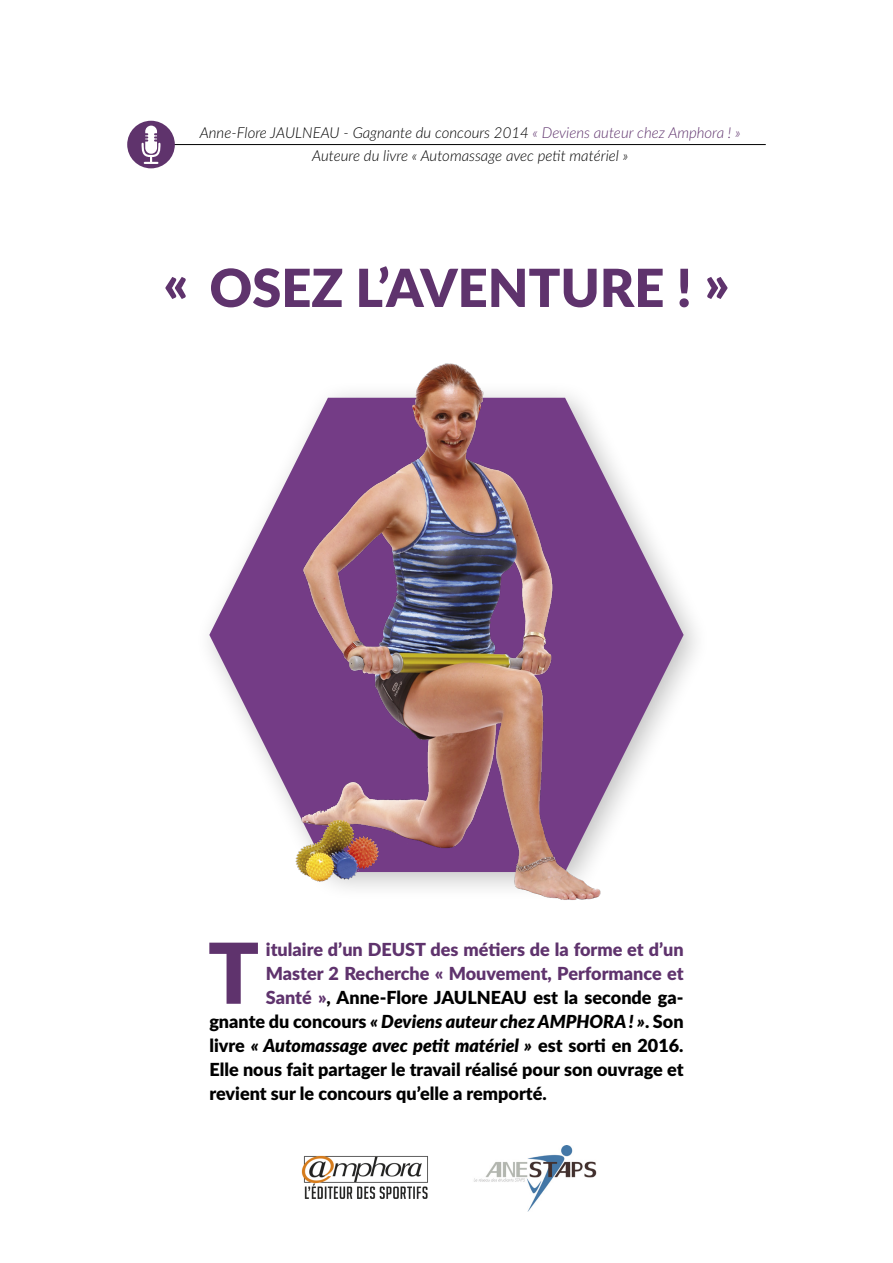
<style>
.page{position:relative;width:893px;height:1263px;background:#fff}
.page>*{position:absolute;margin:0;border:0;box-sizing:border-box;transform-origin:0 0}
.t1{font:900 83.85px "Lato";color:#5f336d}
.t2{font:900 52.5px "Lato";color:#5f336d}
.t3{font:900 18px "Lato";color:#000}
.t4{font:italic 900 18px "Lato";color:#000}
.t5{font:900 18px "Lato";color:#5f336d}
.t6{font:italic 300 15px/23px "Lato";color:#000;text-align:center}
.s1{font-family:"Lato Latin"}
.s2{color:#5f336d}
.s3{font-style:normal}
</style>
<div class="page">
<hr style="left:166px;top:144px;width:600px;height:1px;background:#000">
<div style="left:127px;top:121px;width:48px;height:47px;background:#5f336c;border-radius:50%"></div>
<svg style="left:141px;top:126px;width:20px;height:38px"></svg>
<svg style="left:209px;top:583px;width:475px;height:116px"></svg>
<img style="left:301px;top:1155px;width:127px;height:44px">
<img style="left:474px;top:1145px;width:123px;height:66px">
<img style="left:223px;top:363px;width:449px;height:537px">
<p class="t6" style="left:200px;top:121px;width:542px"><span class="s1">Anne-Flore JAULNEAU -</span> Gagnante du concours 2014 <span class="s2">« Deviens auteur chez Amphora ! »<br></span>Auteure du livre « Automassage avec petit matériel »</p>
<h2 class="t2" style="left:163px;top:248px;width:568px">« OSEZ L’AVENTURE ! »</h2>
<h1 class="t1" style="left:208px;top:910px;width:53px">T</h1>
<p class="t5" style="left:266px;top:936px;width:419px">itulaire d’un DEUST des métiers de la forme et d’un</p>
<p class="t5" style="left:266px;top:960px;width:419px">Master 2 Recherche « Mouvement, Performance et</p>
<p class="t3" style="left:266px;top:984px;width:419px"><span class="s2">Santé »</span>, Anne-Flore JAULNEAU est la seconde ga-</p>
<p class="t4" style="left:209px;top:1008px;width:476px"><span class="s3">gnante du concours</span> « Deviens auteur chez AMPHORA ! »<span class="s3">. Son</span></p>
<p class="t4" style="left:209px;top:1032px;width:476px"><span class="s3">livre</span> « Automassage avec petit matériel » <span class="s3">est sorti en 2016.</span></p>
<p class="t3" style="left:209px;top:1056px;width:476px">Elle nous fait partager le travail réalisé pour son ouvrage et</p>
<p class="t3" style="left:209px;top:1079px;width:339px">revient sur le concours qu’elle a remporté.</p>
</div>
